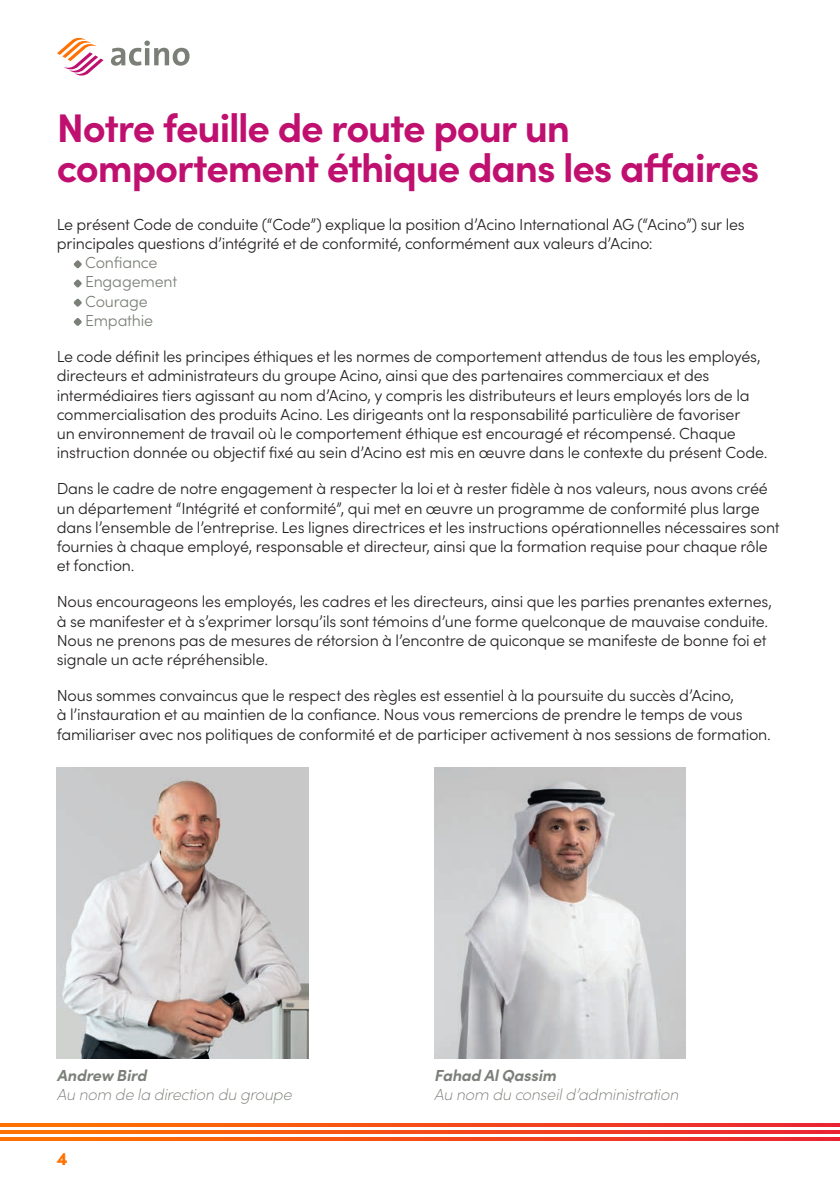
<style>
.page{position:relative;width:840px;height:1191px;background:#fff}
.page>*{position:absolute;margin:0;border:0;box-sizing:border-box;transform-origin:0 0}
.t1{font:700 40px/40px "Sofia Pro";letter-spacing:-.03em;color:#c0106f}
.t2{font:900 18px "Sofia Pro";color:#ff7100}
.t3{font:300 16px/19.2px "Sofia Pro";letter-spacing:-.01em;color:#231f20}
.t4{font:italic 200 16px "Sofia Pro";letter-spacing:-.01em;color:#7a8077}
.t5{font:300 16px/19.2px "Sofia Pro";letter-spacing:-.01em;color:#7a8077}
.t6{font:italic 700 16px "Sofia Pro";letter-spacing:-.01em;color:#7a8077}
</style>
<div class="page">
<img style="left:434px;top:767px;width:251px;height:291px">
<img style="left:57px;top:767px;width:251px;height:291px">
<svg style="left:74px;top:260px;width:8px;height:8px"></svg>
<svg style="left:74px;top:279px;width:8px;height:9px"></svg>
<svg style="left:74px;top:298px;width:8px;height:9px"></svg>
<svg style="left:74px;top:318px;width:8px;height:8px"></svg>
<svg style="left:0;top:1123px;width:839px;height:3px;background:#f54d18"></svg>
<svg style="left:0;top:1130px;width:839px;height:3px;background:#f54d18"></svg>
<svg style="left:0;top:1137px;width:839px;height:3px;background:#f54d18"></svg>
<svg style="left:57px;top:37px;width:46px;height:39px"></svg>
<svg style="left:111px;top:41px;width:78px;height:25px"></svg>
<h1 class="t1" style="left:57px;top:105px;width:703px">Notre feuille de route pour un comportement éthique dans les affaires</h1>
<p class="t3" style="left:57px;top:214px;width:689px">Le présent Code de conduite (“Code”) explique la position d’Acino International AG (“Acino”) sur les principales questions d’intégrité et de conformité, conformément aux valeurs d’Acino:</p>
<p class="t5" style="left:85px;top:252px;width:93px">Confiance<br>Engagement<br>Courage<br>Empathie</p>
<p class="t3" style="left:57px;top:346px;width:711px">Le code définit les principes éthiques et les normes de comportement attendus de tous les employés, directeurs et administrateurs du groupe Acino, ainsi que des partenaires commerciaux et des intermédiaires tiers agissant au nom d’Acino, y compris les distributeurs et leurs employés lors de la commercialisation des produits Acino. Les dirigeants ont la responsabilité particulière de favoriser<br>un environnement de travail où le comportement éthique est encouragé et récompensé. Chaque instruction donnée ou objectif fixé au sein d’Acino est mis en œuvre dans le contexte du présent Code.</p>
<p class="t3" style="left:57px;top:478px;width:724px">Dans le cadre de notre engagement à respecter la loi et à rester fidèle à nos valeurs, nous avons créé un département “Intégrité et conformité”, qui met en œuvre un programme de conformité plus large dans l’ensemble de l’entreprise. Les lignes directrices et les instructions opérationnelles nécessaires sont fournies à chaque employé, responsable et directeur, ainsi que la formation requise pour chaque rôle et fonction.</p>
<p class="t3" style="left:57px;top:591px;width:716px">Nous encourageons les employés, les cadres et les directeurs, ainsi que les parties prenantes externes, à se manifester et à s’exprimer lorsqu’ils sont témoins d’une forme quelconque de mauvaise conduite.<br>Nous ne prenons pas de mesures de rétorsion à l’encontre de quiconque se manifeste de bonne foi et signale un acte répréhensible.</p>
<p class="t3" style="left:57px;top:685px;width:715px">Nous sommes convaincus que le respect des règles est essentiel à la poursuite du succès d’Acino,<br>à l’instauration et au maintien de la confiance. Nous vous remercions de prendre le temps de vous familiariser avec nos politiques de conformité et de participer activement à nos sessions de formation.</p>
<p class="t6" style="left:57px;top:1063px;width:91px">Andrew Bird</p>
<p class="t4" style="left:57px;top:1083px;width:236px">Au nom de la direction du groupe</p>
<p class="t2" style="left:57px;top:1144px;width:12px">4</p>
<p class="t6" style="left:434px;top:1063px;width:123px">Fahad Al Qassim</p>
<p class="t4" style="left:434px;top:1083px;width:245px">Au nom du conseil d’administration</p>
</div>
